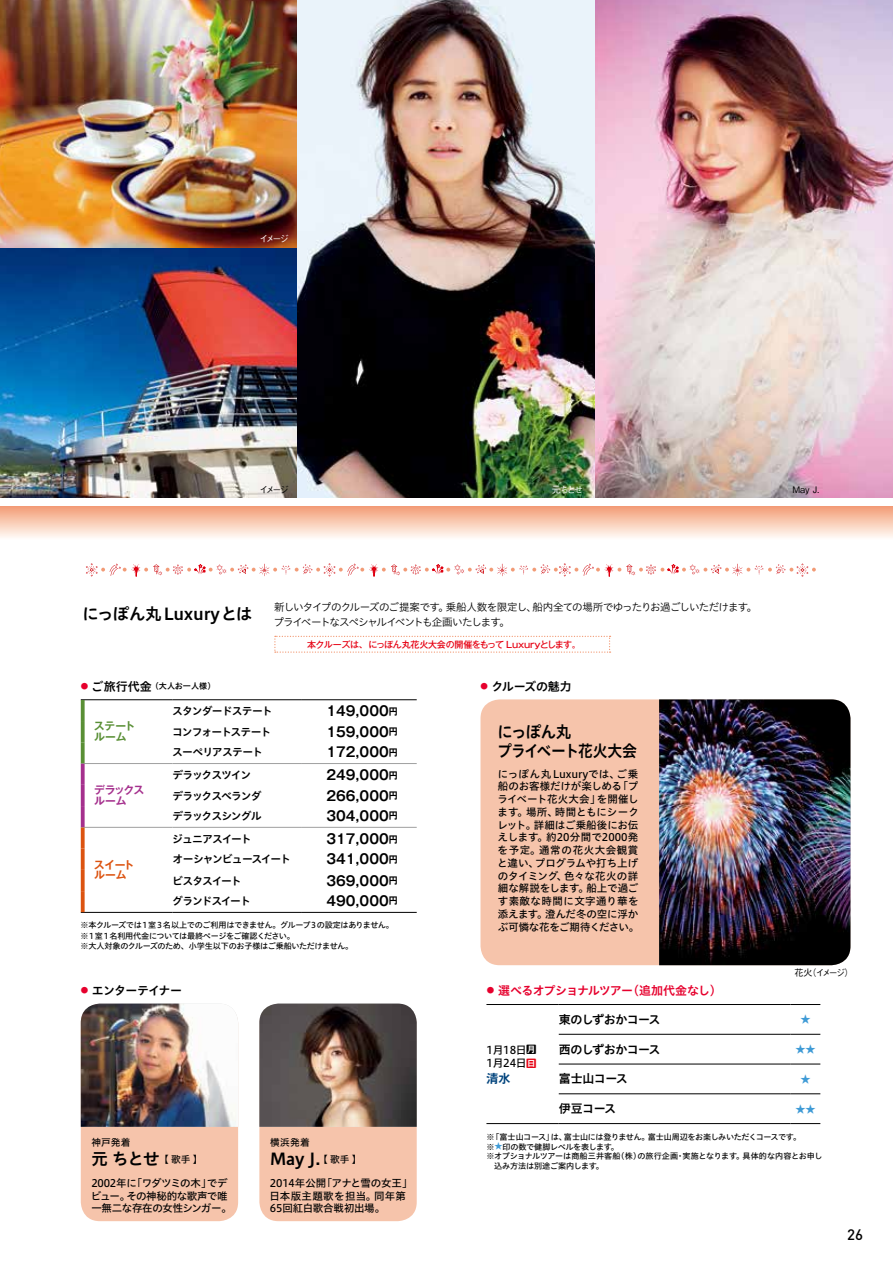
<style>
.page{position:relative;width:893px;height:1263px;background:#fff}
.page>*{position:absolute;margin:0;border:0;box-sizing:border-box;transform-origin:0 0}
.t1{font:16.5px "Hiragino UD Sans Std W6";letter-spacing:-.03em;color:#000}
.t2{font:16.5px/19.5px "Hiragino UD Sans Std W6";letter-spacing:-.06em;color:#000;scale:.94 1}
.t3{font:16.5px "Hiragino UD Sans Std W6";letter-spacing:-.005em;color:#000}
.t4{font:500 15px "DIN";color:#000}
.t5{font:700 13.5px "Gothic MB101 Pro De";color:#000;scale:.95 1}
.t6{font:12px "Hiragino UD Sans Std W6";letter-spacing:-.04em;color:#000}
.t7{font:12px "Hiragino UD Sans Std W6";letter-spacing:-.065em;color:#e6002d}
.t8{font:12px "Hiragino UD Sans Std W6";letter-spacing:-.07em;color:#000}
.t9{font:12px "Hiragino UD Sans Std W6";letter-spacing:-.01em;color:#000}
.t10{font:700 12px "Gothic MB101 Pro De";color:#00437c}
.t11{font:10.8px "Hiragino UD Sans Std W6";letter-spacing:-.095em;color:#000}
.t12{font:10.8px "Hiragino UD Sans Std W6";letter-spacing:-.075em;color:#000}
.t13{font:10.8px/13.5px "Hiragino UD Sans Std W5";letter-spacing:-.03em;color:#000}
.t14{font:700 10.8px/10.8px "Gothic MB101 Pr 5 De";letter-spacing:-.045em;color:#a5308d}
.t15{font:700 10.8px/10.8px "Gothic MB101 Pr 5 De";letter-spacing:.005em;color:#598f35}
.t16{font:700 10.8px/10.8px "Gothic MB101 Pr 5 De";letter-spacing:-.02em;color:#dc5310}
.t17{font:10.5px/12.8px "Hiragino UD Sans Std W5";letter-spacing:-.02em;color:#000}
.t18{font:10.5px "Hiragino UD Sans Std W3";letter-spacing:-.075em;color:#000}
.t19{font:10.5px "Hiragino UD Sans Std W3";letter-spacing:-.11em;color:#000}
.t20{font:10.2px "Hiragino UD Sans Std W5";color:#3f9bd6}
.t21{font:9.75px "Hiragino UD Sans Std W5";letter-spacing:.02em;color:#000}
.t22{font:500 9px "Gothic MB101 Pr 5";letter-spacing:-.025em;color:#e60012}
.t23{font:500 9px "Gothic BBB Pr 5";letter-spacing:-.205em;color:#000}
.t24{font:500 9px "Gothic BBB Pr 5";letter-spacing:-.21em;color:#fff}
.t25{font:8.1px/10.8px "Hiragino UD Sans Std W5";letter-spacing:-.03em;color:#000}
.t26{font:8.1px "Hiragino UD Sans Std W5";letter-spacing:-.005em;color:#000}
.t27{font:8.1px "Hiragino UD Sans Std W6";letter-spacing:.005em;color:#000}
.s1{font-size:7.5px;color:#e6002d}
.s2{font-size:12px}
.s3{font-size:9.45px}
.s4{font-size:7.5px}
.s5{color:#3f9bd6}
.s6{font-family:"Gothic MB101 Pro De";font-weight:700;font-size:9.75px}
.s7{font-family:"Gothic MB101 Pro De";font-weight:700;font-size:9.75px;color:#e60012}
</style>
<div class="page">
<img style="left:0;top:0;width:893px;height:1222px">
<p class="t24" style="left:259px;top:231px;width:31px">イメージ</p>
<p class="t23" style="left:259px;top:482px;width:31px">イメージ</p>
<p class="t24" style="left:552px;top:482px;width:33px">元ちとせ</p>
<p class="t23" style="left:792px;top:482px;width:29px">May J.</p>
<p class="t18" style="left:274px;top:599px;width:485px">新しいタイプのクルーズのご提案です。乗船人数を限定し、船内全ての場所でゆったりお過ごしいただけます。</p>
<h1 class="t3" style="left:83px;top:601px;width:171px">にっぽん丸Luxuryとは</h1>
<p class="t19" style="left:274px;top:614px;width:238px">プライベートなスペシャルイベントも企画いたします。</p>
<p class="t22" style="left:307px;top:637px;width:275px">本クルーズは、にっぽん丸花火大会の開催をもって Luxuryとします。</p>
<p class="t27" style="left:81px;top:680px;width:136px"><span class="s1">●</span> <span class="s2">ご旅行代金</span>（大人お一人様）</p>
<p class="t15" style="left:94px;top:720px;width:43px">ステートルーム</p>
<p class="t12" style="left:172px;top:703px;width:102px">スタンダードステート</p>
<p class="t5" style="left:326px;top:700px;width:77px">149,000<span class="s3">円</span></p>
<p class="t11" style="left:172px;top:723px;width:101px">コンフォートステート</p>
<p class="t5" style="left:326px;top:720px;width:77px">159,000<span class="s3">円</span></p>
<p class="t12" style="left:172px;top:744px;width:92px">スーペリアステート</p>
<p class="t5" style="left:326px;top:741px;width:77px">172,000<span class="s3">円</span></p>
<p class="t14" style="left:94px;top:784px;width:52px">デラックスルーム</p>
<p class="t16" style="left:94px;top:858px;width:42px">スイートルーム</p>
<p class="t11" style="left:172px;top:767px;width:80px">デラックスツイン</p>
<p class="t5" style="left:326px;top:764px;width:77px">249,000<span class="s3">円</span></p>
<p class="t11" style="left:172px;top:787px;width:91px">デラックスベランダ</p>
<p class="t5" style="left:326px;top:784px;width:77px">266,000<span class="s3">円</span></p>
<p class="t11" style="left:172px;top:807px;width:91px">デラックスシングル</p>
<p class="t5" style="left:326px;top:804px;width:77px">304,000<span class="s3">円</span></p>
<p class="t11" style="left:172px;top:831px;width:81px">ジュニアスイート</p>
<p class="t5" style="left:326px;top:828px;width:77px">317,000<span class="s3">円</span></p>
<p class="t11" style="left:172px;top:851px;width:120px">オーシャンビュースイート</p>
<p class="t5" style="left:326px;top:848px;width:77px">341,000<span class="s3">円</span></p>
<p class="t11" style="left:172px;top:872px;width:71px">ビスタスイート</p>
<p class="t5" style="left:326px;top:869px;width:77px">369,000<span class="s3">円</span></p>
<p class="t11" style="left:172px;top:892px;width:80px">グランドスイート</p>
<p class="t5" style="left:326px;top:889px;width:77px">490,000<span class="s3">円</span></p>
<p class="t25" style="left:81px;top:919px;width:315px">※本クルーズでは1室3名以上でのご利用はできません。グループ3の設定はありません。※1室1名利用代金については最終ページをご確認ください。<br>※大人対象のクルーズのため、小学生以下のお子様はご乗船いただけません。</p>
<p class="t8" style="left:81px;top:981px;width:103px"><span class="s1">●</span> エンターテイナー</p>
<p class="t21" style="left:91px;top:1134px;width:41px">神戸発着</p>
<h1 class="t1" style="left:91px;top:1146px;width:113px">元 ちとせ <sup>【</sup> <sup>歌手</sup> <sup>】</sup></h1>
<p class="t17" style="left:91px;top:1176px;width:143px">2002年に「ワダツミの木」でデビュー。その神秘的な歌声で唯一無二な存在の女性シンガー。</p>
<p class="t21" style="left:270px;top:1134px;width:41px">横浜発着</p>
<h1 class="t1" style="left:270px;top:1146px;width:93px">May J.<sup>【</sup> <sup>歌手</sup> <sup>】</sup></h1>
<p class="t17" style="left:269px;top:1176px;width:145px">2014年公開「アナと雪の女王」日本版主題歌を担当。同年第<br>65回紅白歌合戦初出場。</p>
<p class="t9" style="left:480px;top:677px;width:93px"><span class="s1">●</span> クルーズの魅力</p>
<h1 class="t2" style="left:497px;top:721px;width:150px">にっぽん丸<br>プライベート花火大会</h1>
<p class="t17" style="left:497px;top:767px;width:144px;text-align:justify">にっぽん丸 Luxuryでは、ご乗船のお客様だけが楽しめる「プライベート花火大会」を開催します。場所、時間ともにシークレット。詳細はご乗船後にお伝えします。約20分間で2000発を予定。通常の花火大会観賞と違い、プログラムや打ち上げのタイミング、色々な花火の詳細な解説をします。船上で過ごす素敵な時間に文字通り華を添えます。澄んだ冬の空に浮かぶ可憐な花をご期待ください。</p>
<p class="t7" style="left:487px;top:981px;width:236px"><span class="s4">●</span> 選べるオプショナルツアー（追加代金なし）</p>
<p class="t23" style="left:794px;top:965px;width:61px">花火（イメージ）</p>
<p class="t6" style="left:559px;top:1010px;width:103px">東のしずおかコース</p>
<p class="t20" style="left:800px;top:1012px;width:12px">★</p>
<p class="t6" style="left:559px;top:1040px;width:103px">西のしずおかコース</p>
<p class="t20" style="left:795px;top:1041px;width:22px">★★</p>
<p class="t6" style="left:559px;top:1070px;width:71px">富士山コース</p>
<p class="t20" style="left:800px;top:1071px;width:12px">★</p>
<p class="t6" style="left:559px;top:1099px;width:59px">伊豆コース</p>
<p class="t20" style="left:795px;top:1101px;width:22px">★★</p>
<p class="t25" style="left:487px;top:1131px;width:316px">※「富士山コース」は、富士山には登りません。富士山周辺をお楽しみいただくコースです。</p>
<p class="t25" style="left:487px;top:1141px;width:134px">※<span class="s5">★</span>印の数で健脚レベルを表します。</p>
<p class="t26" style="left:487px;top:1150px;width:337px">※オプショナルツアーは商船三井客船（株）の旅行企画・実施となります。具体的な内容とお申し</p>
<p class="t25" style="left:494px;top:1160px;width:111px">込み方法は別途ご案内します。</p>
<p class="t13" style="left:486px;top:1042px;width:51px">1月18日<span class="s6">月<br></span>1月24日<span class="s7">日</span></p>
<p class="t10" style="left:486px;top:1068px;width:25px">清水</p>
<h2 class="t4" style="left:847px;top:1224px;width:17px">26</h2>
</div>
